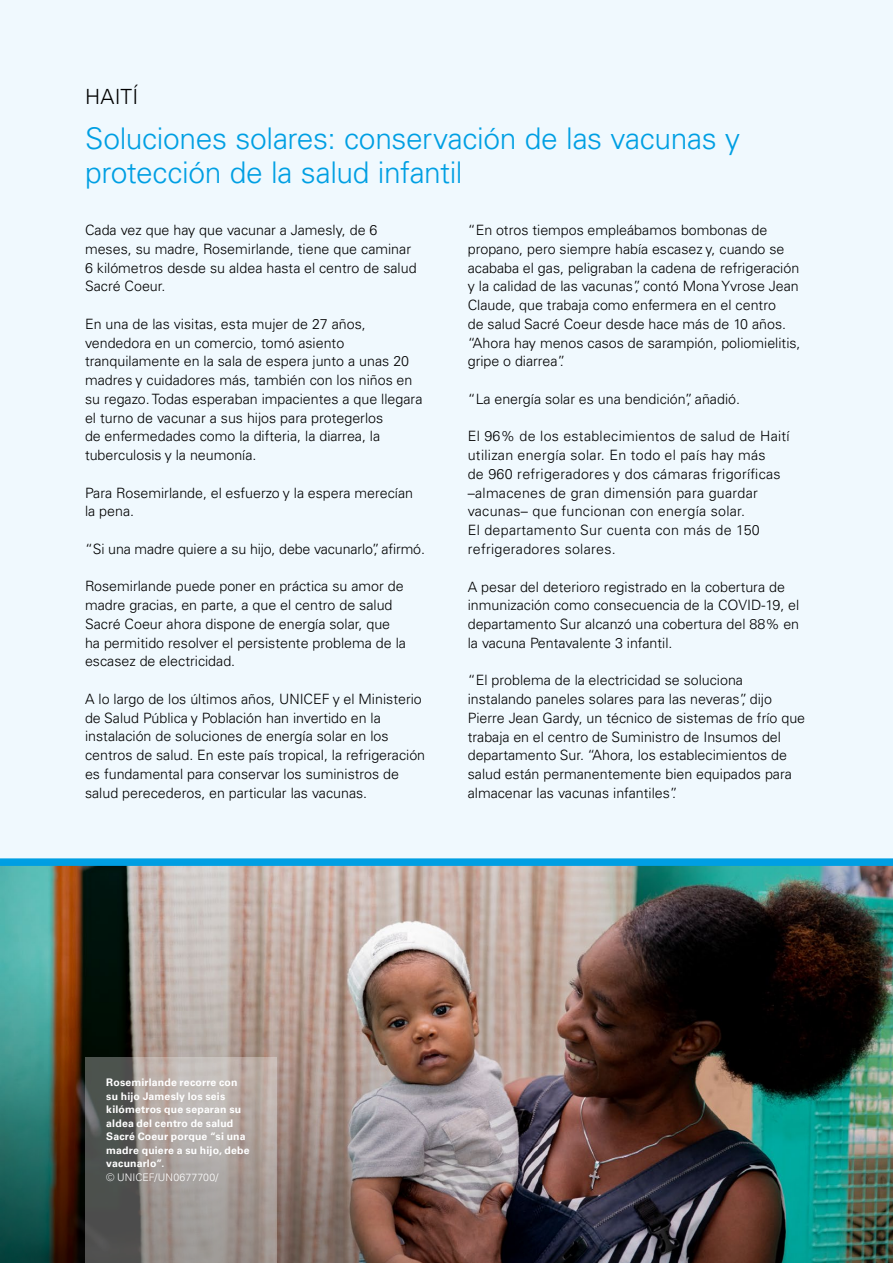
<style>
.page{position:relative;width:893px;height:1263px;background:#f0f9fe}
.page>*{position:absolute;margin:0;border:0;box-sizing:border-box;transform-origin:0 0}
.t1{font:300 30px/34.5px "Univers LT Pro 45";letter-spacing:-.01em;color:#009fe3}
.t2{font:300 21px "Univers LT Pro 45";letter-spacing:.01em;color:#000}
.t3{font:300 14.25px/18.8px "Univers LT Pro 45";color:#000}
.t4{font:300 14.25px/18.8px "Univers LT Pro 45";letter-spacing:.02em;color:#000}
.t5{font:700 10.5px/13.5px "Univers LT Pro 65";letter-spacing:.015em;color:#fff}
.t6{font:300 10.5px "Univers LT Pro 45";letter-spacing:.01em;color:#fff}
</style>
<div class="page">
<img style="left:771px;top:866px;width:122px;height:397px">
<div style="left:0;top:858px;width:893px;height:8px;background:#009fe3"></div>
<img style="left:0;top:865px;width:771px;height:398px">
<svg style="left:85px;top:1057px;width:191px;height:206px;background:#918b87"></svg>
<h2 class="t2" style="left:85px;top:83px;width:55px">HAITÍ</h2>
<h1 class="t1" style="left:85px;top:120px;width:656px">Soluciones solares: conservación de las vacunas y protección de la salud infantil</h1>
<p class="t3" style="left:85px;top:220px;width:333px">Cada vez que hay que vacunar a Jamesly, de 6 meses, su madre, Rosemirlande, tiene que caminar 6 kilómetros desde su aldea hasta el centro de salud Sacré Coeur.</p>
<p class="t3" style="left:85px;top:314px;width:339px">En una de las visitas, esta mujer de 27 años, vendedora en un comercio, tomó asiento tranquilamente en la sala de espera junto a unas 20 madres y cuidadores más, también con los niños en su regazo. Todas esperaban impacientes a que llegara el turno de vacunar a sus hijos para protegerlos<br>de enfermedades como la difteria, la diarrea, la tuberculosis y la neumonía.</p>
<p class="t3" style="left:85px;top:483px;width:330px">Para Rosemirlande, el esfuerzo y la espera merecían la pena.</p>
<p class="t3" style="left:85px;top:539px;width:341px">“Si una madre quiere a su hijo, debe vacunarlo”, afirmó.</p>
<p class="t3" style="left:85px;top:577px;width:322px">Rosemirlande puede poner en práctica su amor de madre gracias, en parte, a que el centro de salud Sacré Coeur ahora dispone de energía solar, que ha permitido resolver el persistente problema de la escasez de electricidad.</p>
<p class="t3" style="left:85px;top:689px;width:342px">A lo largo de los últimos años, UNICEF y el Ministerio de Salud Pública y Población han invertido en la instalación de soluciones de energía solar en los centros de salud. En este país tropical, la refrigeración es fundamental para conservar los suministros de salud perecederos, en particular las vacunas.</p>
<p class="t3" style="left:468px;top:220px;width:334px">“En otros tiempos empleábamos bombonas de propano, pero siempre había escasez y, cuando se acababa el gas, peligraban la cadena de refrigeración y la calidad de las vacunas”, contó Mona Yvrose Jean Claude, que trabaja como enfermera en el centro<br>de salud Sacré Coeur desde hace más de 10 años. “Ahora hay menos casos de sarampión, poliomielitis, gripe o diarrea”.</p>
<p class="t3" style="left:468px;top:389px;width:274px">“La energía solar es una bendición”, añadió.</p>
<p class="t4" style="left:468px;top:427px;width:323px">El 96% de los establecimientos de salud de Haití utilizan energía solar. En todo el país hay más<br>de 960 refrigeradores y dos cámaras frigoríficas –almacenes de gran dimensión para guardar vacunas– que funcionan con energía solar.<br>El departamento Sur cuenta con más de 150 refrigeradores solares.</p>
<p class="t3" style="left:468px;top:577px;width:333px">A pesar del deterioro registrado en la cobertura de inmunización como consecuencia de la COVID-19, el departamento Sur alcanzó una cobertura del 88% en la vacuna Pentavalente 3 infantil.</p>
<p class="t3" style="left:468px;top:670px;width:339px">“El problema de la electricidad se soluciona instalando paneles solares para las neveras”, dijo Pierre Jean Gardy, un técnico de sistemas de frío que trabaja en el centro de Suministro de Insumos del departamento Sur. “Ahora, los establecimientos de salud están permanentemente bien equipados para almacenar las vacunas infantiles”.</p>
<p class="t5" style="left:106px;top:1075px;width:145px">Rosemirlande recorre con su hijo Jamesly los seis kilómetros que separan su aldea del centro de salud<br>Sacré Coeur porque “si una madre quiere a su hijo, debe vacunarlo”.</p>
<p class="t6" style="left:106px;top:1170px;width:114px">© UNICEF/UN0677700/</p>
</div>
